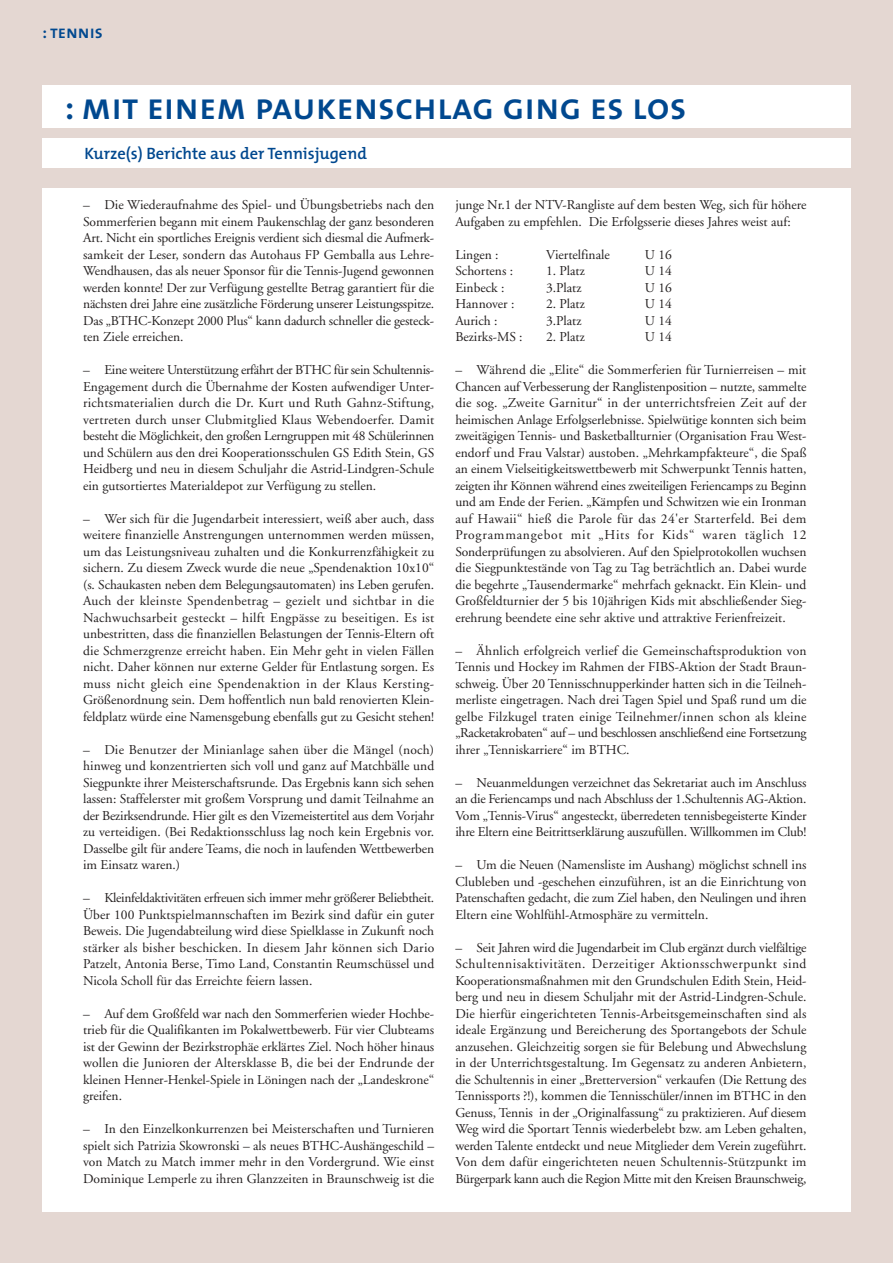
<style>
.page{position:relative;width:893px;height:1263px;background:#fff}
.page>*{position:absolute;margin:0;border:0;box-sizing:border-box;transform-origin:0 0}
.t1{font:37.5px "The Mix Semi Bold Caps";color:#00488f}
.t2{font:18px "The Mix Semi Bold Caps";letter-spacing:.005em;color:#00488f}
.t3{font:600 16.5px "The Mix";color:#00488f}
.t4{font:13.5px/16.5px "Adobe Garamond";color:#231f1f;text-align:justify}
</style>
<div class="page">
<div style="left:0;top:0;width:892px;height:1263px;background:#e4d7d2"></div>
<div style="left:42px;top:188px;width:808px;height:1024px;background:#fff"></div>
<div style="left:42px;top:138px;width:808px;height:30px;background:#fff"></div>
<div style="left:42px;top:86px;width:808px;height:42px;background:#fff"></div>
<h2 class="t2" style="left:43px;top:21px;width:62px">: tennis</h2>
<h1 class="t1" style="left:65px;top:84px;width:623px">: mit einem paukenschlag ging es los</h1>
<p class="t3" style="left:84px;top:148px;width:284px">Kurze(s) Berichte aus der Tennisjugend</p>
<p class="t4" style="left:83px;top:198px;width:352px">– Die Wiederaufnahme des Spiel- und Übungsbetriebs nach den Sommerferien begann mit einem Paukenschlag der ganz besonderen Art. Nicht ein sportliches Ereignis verdient sich diesmal die Aufmerk&shy;samkeit der Leser, sondern das Autohaus FP Gemballa aus Lehre-Wendhausen, das als neuer Sponsor für die Tennis-Jugend gewonnen werden konnte! Der zur Verfügung gestellte Betrag garantiert für die nächsten drei Jahre eine zusätzliche Förderung unserer Leistungsspitze.<br>Das „BTHC-Konzept 2000 Plus“ kann dadurch schneller die gesteck&shy;ten Ziele erreichen.</p>
<p class="t4" style="left:83px;top:363px;width:352px">– Eine weitere Unterstützung erfährt der BTHC für sein Schultennis-Engagement durch die Übernahme der Kosten aufwendiger Unter&shy;richtsmaterialien durch die Dr. Kurt und Ruth Gahnz-Stiftung, vertreten durch unser Clubmitglied Klaus Webendoerfer. Damit besteht die Möglichkeit, den großen Lerngruppen mit 48 Schülerinnen und Schülern aus den drei Kooperationsschulen GS Edith Stein, GS Heidberg und neu in diesem Schuljahr die Astrid-Lindgren-Schule ein gutsortiertes Materialdepot zur Verfügung zu stellen.</p>
<p class="t4" style="left:83px;top:512px;width:352px">– Wer sich für die Jugendarbeit interessiert, weiß aber auch, dass weitere finanzielle Anstrengungen unternommen werden müssen, um das Leistungsniveau zuhalten und die Konkurrenzfähigkeit zu sichern. Zu diesem Zweck wurde die neue „Spendenaktion 10x10“ (s. Schaukasten neben dem Belegungsautomaten) ins Leben gerufen.<br>Auch der kleinste Spendenbetrag – gezielt und sichtbar in die Nachwuchsarbeit gesteckt – hilft Engpässe zu beseitigen. Es ist unbestritten, dass die finanziellen Belastungen der Tennis-Eltern oft die Schmerzgrenze erreicht haben. Ein Mehr geht in vielen Fällen nicht. Daher können nur externe Gelder für Entlastung sorgen. Es muss nicht gleich eine Spendenaktion in der Klaus Kersting-Größenordnung sein. Dem hoffentlich nun bald renovierten Klein&shy;feldplatz würde eine Namensgebung ebenfalls gut zu Gesicht stehen!</p>
<p class="t4" style="left:83px;top:743px;width:352px">– Die Benutzer der Minianlage sahen über die Mängel (noch) hinweg und konzentrierten sich voll und ganz auf Matchbälle und Siegpunkte ihrer Meisterschaftsrunde. Das Ergebnis kann sich sehen lassen: Staffelerster mit großem Vorsprung und damit Teilnahme an der Bezirksendrunde. Hier gilt es den Vizemeistertitel aus dem Vorjahr zu verteidigen. (Bei Redaktionsschluss lag noch kein Ergebnis vor.<br>Dasselbe gilt für andere Teams, die noch in laufenden Wettbewerben im Einsatz waren.)</p>
<p class="t4" style="left:83px;top:891px;width:352px">– Kleinfeldaktivitäten erfreuen sich immer mehr größerer Beliebtheit.<br>Über 100 Punktspielmannschaften im Bezirk sind dafür ein guter Beweis. Die Jugendabteilung wird diese Spielklasse in Zukunft noch stärker als bisher beschicken. In diesem Jahr können sich Dario Patzelt, Antonia Berse, Timo Land, Constantin Reumschüssel und Nicola Scholl für das Erreichte feiern lassen.</p>
<p class="t4" style="left:83px;top:1007px;width:352px">– Auf dem Großfeld war nach den Sommerferien wieder Hochbe&shy;trieb für die Qualifikanten im Pokalwettbewerb. Für vier Clubteams ist der Gewinn der Bezirkstrophäe erklärtes Ziel. Noch höher hinaus wollen die Junioren der Altersklasse B, die bei der Endrunde der kleinen Henner-Henkel-Spiele in Löningen nach der „Landeskrone“ greifen.</p>
<p class="t4" style="left:83px;top:1122px;width:352px">– In den Einzelkonkurrenzen bei Meisterschaften und Turnieren spielt sich Patrizia Skowronski – als neues BTHC-Aushängeschild – von Match zu Match immer mehr in den Vordergrund. Wie einst Dominique Lemperle zu ihren Glanzzeiten in Braunschweig ist die</p>
<p class="t4" style="left:455px;top:198px;width:352px">junge Nr.1 der NTV-Rangliste auf dem besten Weg, sich für höhere<br>Aufgaben zu empfehlen. Die Erfolgsserie dieses Jahres weist auf:</p>
<p class="t4" style="left:455px;top:248px;width:45px">Lingen :</p>
<p class="t4" style="left:546px;top:248px;width:65px">Viertelfinale</p>
<p class="t4" style="left:645px;top:248px;width:28px">U 16</p>
<p class="t4" style="left:455px;top:264px;width:59px">Schortens :</p>
<p class="t4" style="left:546px;top:264px;width:40px">1. Platz</p>
<p class="t4" style="left:645px;top:264px;width:28px">U 14</p>
<p class="t4" style="left:455px;top:281px;width:51px">Einbeck :</p>
<p class="t4" style="left:546px;top:281px;width:37px">3.Platz</p>
<p class="t4" style="left:645px;top:281px;width:28px">U 16</p>
<p class="t4" style="left:455px;top:297px;width:61px">Hannover :</p>
<p class="t4" style="left:546px;top:297px;width:40px">2. Platz</p>
<p class="t4" style="left:645px;top:297px;width:28px">U 14</p>
<p class="t4" style="left:455px;top:314px;width:44px">Aurich :</p>
<p class="t4" style="left:546px;top:314px;width:37px">3.Platz</p>
<p class="t4" style="left:645px;top:314px;width:28px">U 14</p>
<p class="t4" style="left:455px;top:330px;width:69px">Bezirks-MS :</p>
<p class="t4" style="left:546px;top:330px;width:40px">2. Platz</p>
<p class="t4" style="left:645px;top:330px;width:28px">U 14</p>
<p class="t4" style="left:455px;top:363px;width:352px">– Während die „Elite“ die Sommerferien für Turnierreisen – mit Chancen auf Verbesserung der Ranglistenposition – nutzte, sammelte die sog. „Zweite Garnitur“ in der unterrichtsfreien Zeit auf der heimischen Anlage Erfolgserlebnisse. Spielwütige konnten sich beim zweitägigen Tennis- und Basketballturnier (Organisation Frau West&shy;endorf und Frau Valstar) austoben. „Mehrkampfakteure“, die Spaß an einem Vielseitigkeitswettbewerb mit Schwerpunkt Tennis hatten, zeigten ihr Können während eines zweiteiligen Feriencamps zu Beginn und am Ende der Ferien. „Kämpfen und Schwitzen wie ein Ironman auf Hawaii“ hieß die Parole für das 24'er Starterfeld. Bei dem Programmangebot mit „Hits for Kids“ waren täglich 12<br>Sonderprüfungen zu absolvieren. Auf den Spielprotokollen wuchsen die Siegpunktestände von Tag zu Tag beträchtlich an. Dabei wurde die begehrte „Tausendermarke“ mehrfach geknackt. Ein Klein- und Großfeldturnier der 5 bis 10jährigen Kids mit abschließender Sieg&shy;erehrung beendete eine sehr aktive und attraktive Ferienfreizeit.</p>
<p class="t4" style="left:455px;top:644px;width:352px">– Ähnlich erfolgreich verlief die Gemeinschaftsproduktion von Tennis und Hockey im Rahmen der FIBS-Aktion der Stadt Braun&shy;schweig. Über 20 Tennisschnupperkinder hatten sich in die Teilneh&shy;merliste eingetragen. Nach drei Tagen Spiel und Spaß rund um die gelbe Filzkugel traten einige Teilnehmer/innen schon als kleine „Racketakrobaten“ auf – und beschlossen anschließend eine Fortsetzung ihrer „Tenniskarriere“ im BTHC.</p>
<p class="t4" style="left:455px;top:776px;width:352px">– Neuanmeldungen verzeichnet das Sekretariat auch im Anschluss an die Feriencamps und nach Abschluss der 1.Schultennis AG-Aktion.<br>Vom „Tennis-Virus“ angesteckt, überredeten tennisbegeisterte Kinder ihre Eltern eine Beitrittserklärung auszufüllen. Willkommen im Club!</p>
<p class="t4" style="left:455px;top:858px;width:352px">– Um die Neuen (Namensliste im Aushang) möglichst schnell ins Clubleben und -geschehen einzuführen, ist an die Einrichtung von Patenschaften gedacht, die zum Ziel haben, den Neulingen und ihren Eltern eine Wohlfühl-Atmosphäre zu vermitteln.</p>
<p class="t4" style="left:455px;top:941px;width:352px">– Seit Jahren wird die Jugendarbeit im Club ergänzt durch vielfältige Schultennisaktivitäten. Derzeitiger Aktionsschwerpunkt sind Kooperationsmaßnahmen mit den Grundschulen Edith Stein, Heid&shy;berg und neu in diesem Schuljahr mit der Astrid-Lindgren-Schule.<br>Die hierfür eingerichteten Tennis-Arbeitsgemeinschaften sind als ideale Ergänzung und Bereicherung des Sportangebots der Schule anzusehen. Gleichzeitig sorgen sie für Belebung und Abwechslung in der Unterrichtsgestaltung. Im Gegensatz zu anderen Anbietern, die Schultennis in einer „Bretterversion“ verkaufen (Die Rettung des Tennissports ?!), kommen die Tennisschüler/innen im BTHC in den Genuss, Tennis in der „Originalfassung“ zu praktizieren. Auf diesem Weg wird die Sportart Tennis wiederbelebt bzw. am Leben gehalten, werden Talente entdeckt und neue Mitglieder dem Verein zugeführt.<br>Von dem dafür eingerichteten neuen Schultennis-Stützpunkt im Bürgerpark kann auch die Region Mitte mit den Kreisen Braunschweig,</p>
</div>
